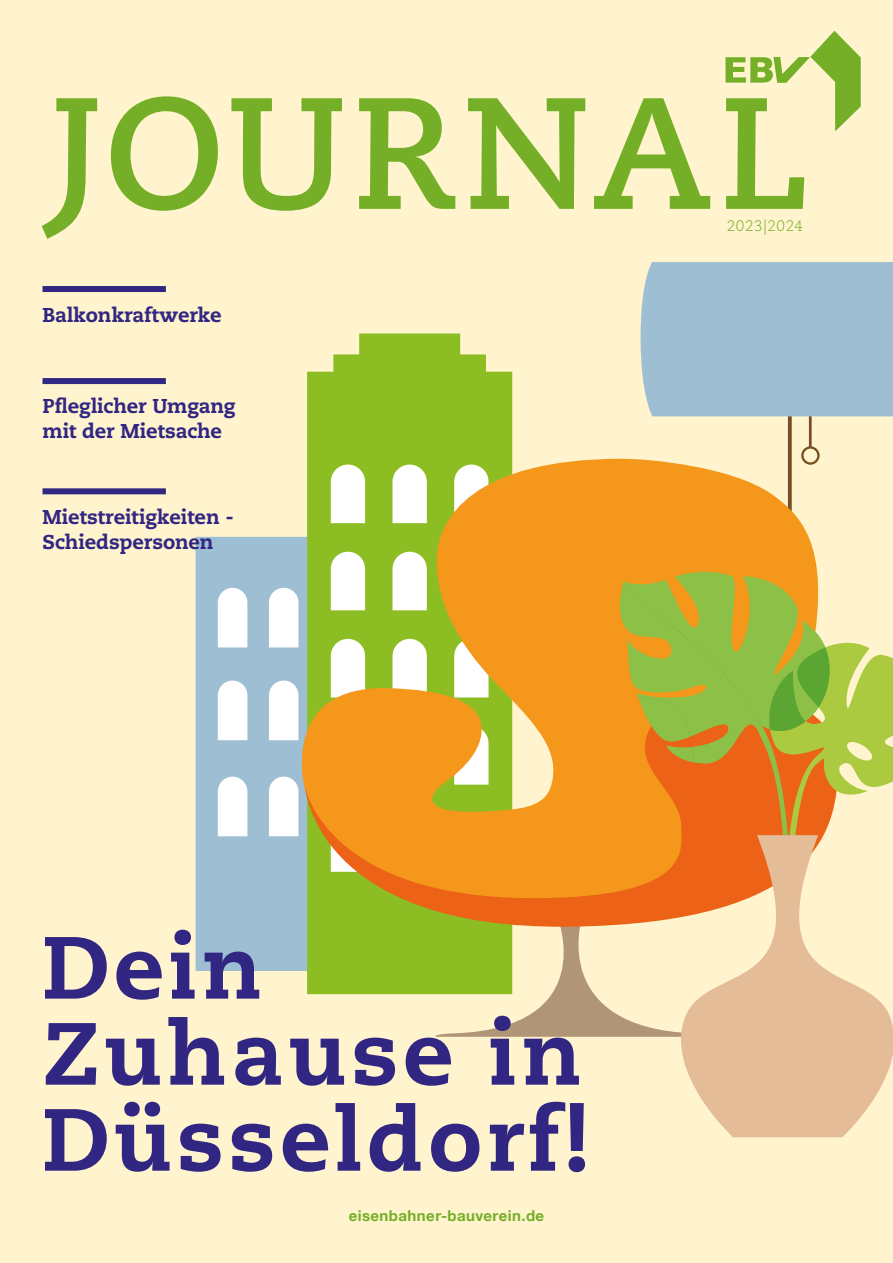
<style>
.page{position:relative;width:893px;height:1263px;background:#fff4cd}
.page>*{position:absolute;margin:0;border:0;box-sizing:border-box;transform-origin:0 0}
.t1{font:700 157.95px "Caecilia LT Std";letter-spacing:.03em;color:#74af27}
.t2{font:800 87.9px/85.9px "Caecilia LT Std";letter-spacing:.05em;color:#312783}
.t3{font:800 19.95px/25.5px "Caecilia LT Std";letter-spacing:-.005em;color:#312783}
.t4{font:300 15.3px "Caecilia LT Std";letter-spacing:.045em;color:#74af27}
.t5{font:700 15px "Helvetica Neue";letter-spacing:.03em;color:#74af27}
</style>
<div class="page">
<svg style="left:196px;top:537px;width:111px;height:434px;background:#b3ccdc"></svg>
<svg style="left:307px;top:333px;width:205px;height:661px;background:#96c332"></svg>
<svg style="left:640px;top:262px;width:253px;height:197px"></svg>
<svg style="left:435px;top:930px;width:229px;height:107px"></svg>
<svg style="left:300px;top:459px;width:519px;height:458px;background:#dbb449"></svg>
<svg style="left:305px;top:694px;width:309px;height:236px;background:#e19f2a"></svg>
<svg style="left:614px;top:566px;width:205px;height:384px;background:#ed9c33"></svg>
<svg style="left:624px;top:582px;width:269px;height:280px;background:#c1ad45"></svg>
<svg style="left:664px;top:835px;width:229px;height:302px;fill:#ecbc97"></svg>
<svg style="left:725px;top:31px;width:136px;height:100px"></svg>
<div style="left:43px;top:286px;width:123px;height:6px;background:#312783"></div>
<div style="left:43px;top:378px;width:123px;height:6px;background:#312783"></div>
<div style="left:43px;top:488px;width:123px;height:6px;background:#312783"></div>
<h1 class="t1" style="left:49px;top:61px;width:766px">JOURNAL</h1>
<p class="t4" style="left:727px;top:217px;width:78px">2023|2024</p>
<p class="t3" style="left:43px;top:302px;width:181px">Balkonkraftwerke</p>
<p class="t3" style="left:43px;top:393px;width:195px">Pfleglicher Umgang mit der Mietsache</p>
<p class="t3" style="left:43px;top:504px;width:193px">Mietstreitigkeiten -<br>Schiedspersonen</p>
<h2 class="t2" style="left:43px;top:925px;width:549px">Dein<br>Zuhause in<br>Düsseldorf!</h2>
<p class="t5" style="left:349px;top:1204px;width:197px">eisenbahner-bauverein.de</p>
</div>
